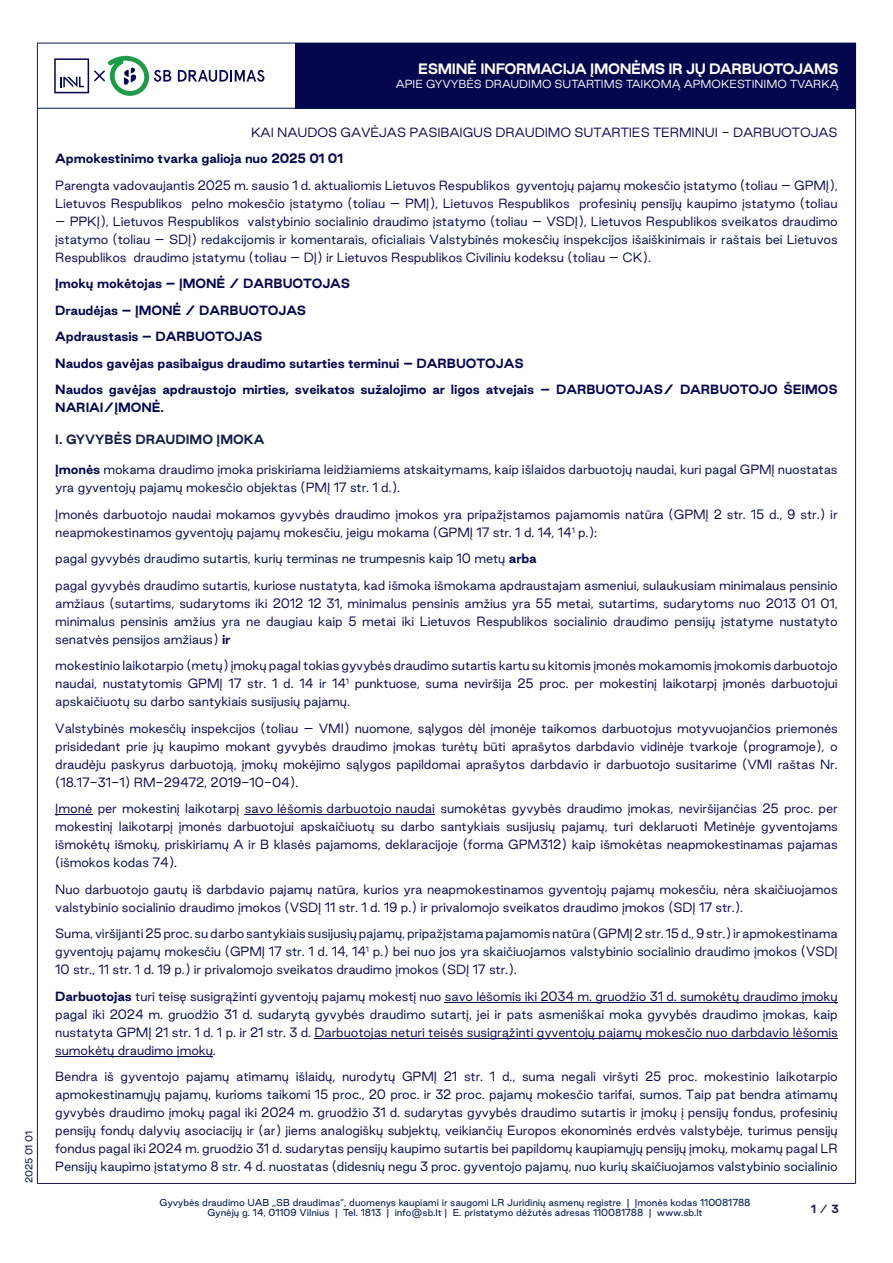
<style>
.page{position:relative;width:893px;height:1263px;background:#fff}
.page>*{position:absolute;margin:0;border:0;box-sizing:border-box;transform-origin:0 0}
.t1{font:700 13.5px "Good Sans";letter-spacing:-.03em;color:#fff}
.Primary_-_Paragraph{font:300 12px/18px "Good Sans";letter-spacing:-.01em;color:#05074e;text-align:justify}
.Primary_-_Paragraph-2{font:700 12px/18px "Good Sans";letter-spacing:-.01em;color:#05074e}
.Primary_-_Paragraph-3{font:700 12px "Good Sans";color:#171c4c}
.t2{font:300 10.5px "Good Sans";color:#fff}
.t3{font:700 10.5px "Good Sans";color:#171c4c}
.t4{font:9px/10.8px "Good Sans";color:#061b55;text-align:center}
.s1{font-weight:700}
.s2{font-weight:400}
</style>
<div class="page">
<hr style="left:37px;top:1183px;width:819px;height:1px;background:#18134b">
<hr style="left:37px;top:43px;width:1px;height:1140px;background:#18134b">
<hr style="left:855px;top:43px;width:1px;height:1140px;background:#18134b">
<div style="left:295px;top:43px;width:561px;height:65px;background:#05074e"></div>
<hr style="left:37px;top:43px;width:258px;height:1px;background:#061b55">
<hr style="left:37px;top:108px;width:258px;height:1px;background:#061b55">
<hr style="left:295px;top:43px;width:561px;height:1px;background:#061b55">
<hr style="left:295px;top:108px;width:561px;height:1px;background:#061b55">
<svg style="left:54px;top:56px;width:117px;height:40px"></svg>
<svg style="left:178px;top:70px;width:86px;height:12px"></svg>
<hr style="left:55px;top:815px;width:38px;height:1px;background:#05074e">
<hr style="left:245px;top:815px;width:190px;height:1px;background:#05074e">
<hr style="left:445px;top:1002px;width:393px;height:1px;background:#05074e">
<hr style="left:314px;top:1038px;width:524px;height:1px;background:#05074e">
<hr style="left:55px;top:1056px;width:158px;height:1px;background:#05074e">
<p class="t4" style="left:24px;top:1183px;width:54px;rotate:-90deg">2025 01 01</p>
<p class="t1" style="left:418px;top:58px;width:422px">ESMINĖ INFORMACIJA ĮMONĖMS IR JŲ DARBUOTOJAMS</p>
<p class="t2" style="left:396px;top:77px;width:444px">APIE GYVYBĖS DRAUDIMO SUTARTIMS TAIKOMĄ APMOKESTINIMO TVARKĄ</p>
<p class="Primary_-_Paragraph" style="left:251px;top:123px;width:588px">KAI NAUDOS GAVĖJAS PASIBAIGUS DRAUDIMO SUTARTIES TERMINUI - DARBUOTOJAS</p>
<p class="Primary_-_Paragraph-2" style="left:55px;top:149px;width:289px">Apmokestinimo tvarka galioja nuo 2025 01 01</p>
<p class="Primary_-_Paragraph" style="left:55px;top:176px;width:784px">Parengta vadovaujantis 2025 m. sausio 1 d. aktualiomis Lietuvos Respublikos gyventojų pajamų mokesčio įstatymo (toliau – GPMĮ),<br>Lietuvos Respublikos pelno mokesčio įstatymo (toliau – PMĮ), Lietuvos Respublikos profesinių pensijų kaupimo įstatymo (toliau</p>
<p class="Primary_-_Paragraph" style="left:55px;top:212px;width:784px">– PPKĮ), Lietuvos Respublikos valstybinio socialinio draudimo įstatymo (toliau – VSDĮ), Lietuvos Respublikos sveikatos draudimo įstatymo (toliau – SDĮ) redakcijomis ir komentarais, oficialiais Valstybinės mokesčių inspekcijos išaiškinimais ir raštais bei Lietuvos Respublikos draudimo įstatymu (toliau – DĮ) ir Lietuvos Respublikos Civiliniu kodeksu (toliau – CK).</p>
<p class="Primary_-_Paragraph-2" style="left:55px;top:274px;width:296px">Įmokų mokėtojas – ĮMONĖ / DARBUOTOJAS</p>
<p class="Primary_-_Paragraph-2" style="left:55px;top:301px;width:253px">Draudėjas – ĮMONĖ / DARBUOTOJAS</p>
<p class="Primary_-_Paragraph-2" style="left:55px;top:327px;width:209px">Apdraustasis – DARBUOTOJAS</p>
<p class="Primary_-_Paragraph-2" style="left:55px;top:354px;width:470px">Naudos gavėjas pasibaigus draudimo sutarties terminui – DARBUOTOJAS</p>
<p class="Primary_-_Paragraph-2" style="left:55px;top:380px;width:784px">Naudos gavėjas apdraustojo mirties, sveikatos sužalojimo ar ligos atvejais – DARBUOTOJAS/ DARBUOTOJO ŠEIMOS<br>NARIAI/ĮMONĖ.</p>
<p class="Primary_-_Paragraph-3" style="left:55px;top:430px;width:211px">I. GYVYBĖS DRAUDIMO ĮMOKA</p>
<p class="Primary_-_Paragraph" style="left:55px;top:460px;width:784px"><span class="s1">Įmonės</span> mokama draudimo įmoka priskiriama leidžiamiems atskaitymams, kaip išlaidos darbuotojų naudai, kuri pagal GPMĮ nuostatas yra gyventojų pajamų mokesčio objektas (PMĮ 17 str. 1 d.).</p>
<p class="Primary_-_Paragraph" style="left:55px;top:505px;width:784px">Įmonės darbuotojo naudai mokamos gyvybės draudimo įmokos yra pripažįstamos pajamomis natūra (GPMĮ 2 str. 15 d., 9 str.) ir neapmokestinamos gyventojų pajamų mokesčiu, jeigu mokama (GPMĮ 17 str. 1 d. 14, 14<sup>1</sup> p.):</p>
<p class="Primary_-_Paragraph" style="left:55px;top:549px;width:483px">pagal gyvybės draudimo sutartis, kurių terminas ne trumpesnis kaip 10 metų <span class="s1">arba</span></p>
<p class="Primary_-_Paragraph" style="left:55px;top:576px;width:784px">pagal gyvybės draudimo sutartis, kuriose nustatyta, kad išmoka išmokama apdraustajam asmeniui, sulaukusiam minimalaus pensinio amžiaus (sutartims, sudarytoms iki 2012 12 31, minimalus pensinis amžius yra 55 metai, sutartims, sudarytoms nuo 2013 01 01, minimalus pensinis amžius yra ne daugiau kaip 5 metai iki Lietuvos Respublikos socialinio draudimo pensijų įstatyme nustatyto senatvės pensijos amžiaus) <span class="s1">ir</span></p>
<p class="Primary_-_Paragraph" style="left:55px;top:656px;width:784px">mokestinio laikotarpio (metų) įmokų pagal tokias gyvybės draudimo sutartis kartu su kitomis įmonės mokamomis įmokomis darbuotojo naudai, nustatytomis GPMĮ 17 str. 1 d. 14 ir 14<sup>1</sup> punktuose, suma neviršija 25 proc. per mokestinį laikotarpį įmonės darbuotojui apskaičiuotų su darbo santykiais susijusių pajamų.</p>
<p class="Primary_-_Paragraph" style="left:55px;top:719px;width:784px">Valstybinės mokesčių inspekcijos (toliau – VMI) nuomone, sąlygos dėl įmonėje taikomos darbuotojus motyvuojančios priemonės prisidedant prie jų kaupimo mokant gyvybės draudimo įmokas turėtų būti aprašytos darbdavio vidinėje tvarkoje (programoje), o draudėju paskyrus darbuotoją, įmokų mokėjimo sąlygos papildomai aprašytos darbdavio ir darbuotojo susitarime (VMI raštas Nr. (18.17-31-1) RM-29472, 2019-10-04).</p>
<p class="Primary_-_Paragraph" style="left:55px;top:799px;width:784px">Įmonė per mokestinį laikotarpį savo lėšomis darbuotojo naudai sumokėtas gyvybės draudimo įmokas, neviršijančias 25 proc. per mokestinį laikotarpį įmonės darbuotojui apskaičiuotų su darbo santykiais susijusių pajamų, turi deklaruoti Metinėje gyventojams išmokėtų išmokų, priskiriamų A ir B klasės pajamoms, deklaracijoje (forma GPM312) kaip išmokėtas neapmokestinamas pajamas (išmokos kodas 74).</p>
<p class="Primary_-_Paragraph" style="left:55px;top:880px;width:784px">Nuo darbuotojo gautų iš darbdavio pajamų natūra, kurios yra neapmokestinamos gyventojų pajamų mokesčiu, nėra skaičiuojamos valstybinio socialinio draudimo įmokos (VSDĮ 11 str. 1 d. 19 p.) ir privalomojo sveikatos draudimo įmokos (SDĮ 17 str.).</p>
<p class="Primary_-_Paragraph" style="left:55px;top:924px;width:784px">Suma, viršijanti 25 proc. su darbo santykiais susijusių pajamų, pripažįstama pajamomis natūra (GPMĮ 2 str. 15 d., 9 str.) ir apmokestinama gyventojų pajamų mokesčiu (GPMĮ 17 str. 1 d. 14, 14<sup>1</sup> p.) bei nuo jos yra skaičiuojamos valstybinio socialinio draudimo įmokos (VSDĮ 10 str., 11 str. 1 d. 19 p.) ir privalomojo sveikatos draudimo įmokos (SDĮ 17 str.).</p>
<p class="Primary_-_Paragraph" style="left:55px;top:987px;width:784px"><span class="s1">Darbuotojas</span> turi teisę susigrąžinti gyventojų pajamų mokestį nuo savo lėšomis iki 2034 m. gruodžio 31 d. sumokėtų draudimo įmokų pagal iki 2024 m. gruodžio 31 d. sudarytą gyvybės draudimo sutartį, jei ir pats asmeniškai moka gyvybės draudimo įmokas, kaip nustatyta GPMĮ 21 str. 1 d. 1 p. ir 21 str. 3 d. Darbuotojas neturi teisės susigrąžinti gyventojų pajamų mokesčio nuo darbdavio lėšomis sumokėtų draudimo įmokų.</p>
<p class="Primary_-_Paragraph" style="left:55px;top:1068px;width:784px">Bendra iš gyventojo pajamų atimamų išlaidų, nurodytų GPMĮ 21 str. 1 d., suma negali viršyti 25 proc. mokestinio laikotarpio apmokestinamųjų pajamų, kurioms taikomi 15 proc., 20 proc. ir 32 proc. pajamų mokesčio tarifai, sumos. Taip pat bendra atimamų gyvybės draudimo įmokų pagal iki 2024 m. gruodžio 31 d. sudarytas gyvybės draudimo sutartis ir įmokų į pensijų fondus, profesinių pensijų fondų dalyvių asociacijų ir (ar) jiems analogiškų subjektų, veikiančių Europos ekonominės erdvės valstybėje, turimus pensijų fondus pagal iki 2024 m. gruodžio 31 d. sudarytas pensijų kaupimo sutartis bei papildomų kaupiamųjų pensijų įmokų, mokamų pagal LR Pensijų kaupimo įstatymo 8 str. 4 d. nuostatas (didesnių negu 3 proc. gyventojo pajamų, nuo kurių skaičiuojamos valstybinio socialinio</p>
<p class="t4" style="left:159px;top:1196px;width:593px">Gyvybės draudimo UAB „SB draudimas“, duomenys kaupiami ir saugomi LR Juridinių asmenų registre | Įmonės kodas 110081788<br>Gynėjų g. 14, 01109 Vilnius | Tel. 1813 | info@sb.lt | E. pristatymo dėžutės adresas 110081788 | www.sb.lt</p>
<p class="t3" style="left:811px;top:1201px;width:29px">1 <span class="s2">/</span> 3</p>
</div>
